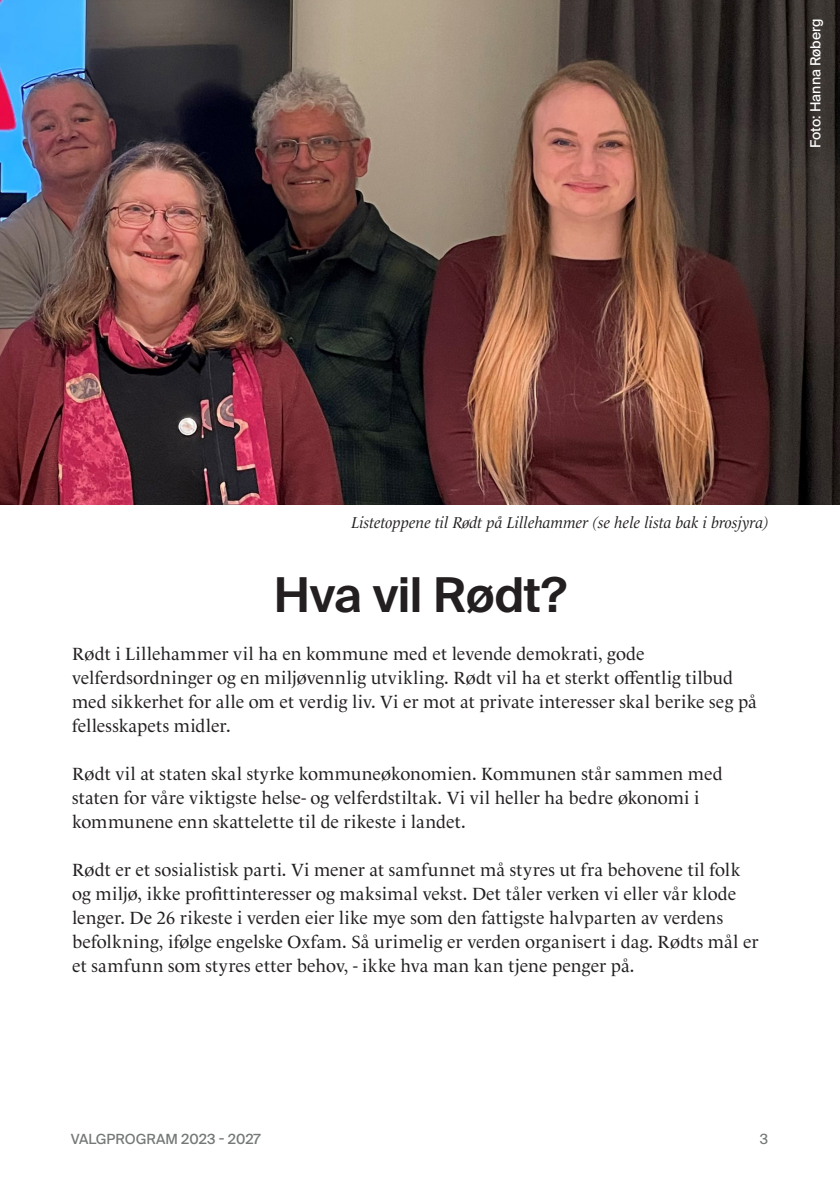
<style>
.page{position:relative;width:840px;height:1191px;background:#fff}
.page>*{position:absolute;margin:0;border:0;box-sizing:border-box;transform-origin:0 0}
.Overskrift__svart{font:600 48px "Suisse Intl";letter-spacing:-.01em;color:#231f20}
.Brødtekst{font:18px/24px "Le Monde Livre Std";letter-spacing:.005em;color:#231f20}
.Kilde_og_bildetekst{font:italic 16px "Le Monde Livre Std";color:#231f20}
.t1{font:14px "Suisse Intl";color:#757878}
.t2{font:14px "Suisse Intl";color:#fff}
</style>
<div class="page">
<img style="left:0;top:0;width:839px;height:505px">
<p class="t2" style="left:806px;top:148px;width:131px;rotate:-90deg">Foto: Hanna Røberg</p>
<p class="Kilde_og_bildetekst" style="left:351px;top:513px;width:419px">Listetoppene til Rødt på Lillehammer (se hele lista bak i brosjyra)</p>
<p class="Overskrift__svart" style="left:274px;top:567px;width:294px">Hva vil Rødt?</p>
<p class="Brødtekst" style="left:72px;top:642px;width:686px">Rødt i Lillehammer vil ha en kommune med et levende demokrati, gode velferdsordninger og en miljøvennlig utvikling. Rødt vil ha et sterkt offentlig tilbud med sikkerhet for alle om et verdig liv. Vi er mot at private interesser skal berike seg på fellesskapets midler.</p>
<p class="Brødtekst" style="left:72px;top:762px;width:651px">Rødt vil at staten skal styrke kommuneøkonomien. Kommunen står sammen med staten for våre viktigste helse- og velferdstiltak. Vi vil heller ha bedre økonomi i kommunene enn skattelette til de rikeste i landet.</p>
<p class="Brødtekst" style="left:72px;top:858px;width:687px">Rødt er et sosialistisk parti. Vi mener at samfunnet må styres ut fra behovene til folk og miljø, ikke profittinteresser og maksimal vekst. Det tåler verken vi eller vår klode lenger. De 26 rikeste i verden eier like mye som den fattigste halvparten av verdens befolkning, ifølge engelske Oxfam. Så urimelig er verden organisert i dag. Rødts mål er et samfunn som styres etter behov, - ikke hva man kan tjene penger på.</p>
<p class="t1" style="left:71px;top:1130px;width:191px">VALGPROGRAM 2023 - 2027</p>
<p class="t1" style="left:759px;top:1130px;width:10px">3</p>
</div>
